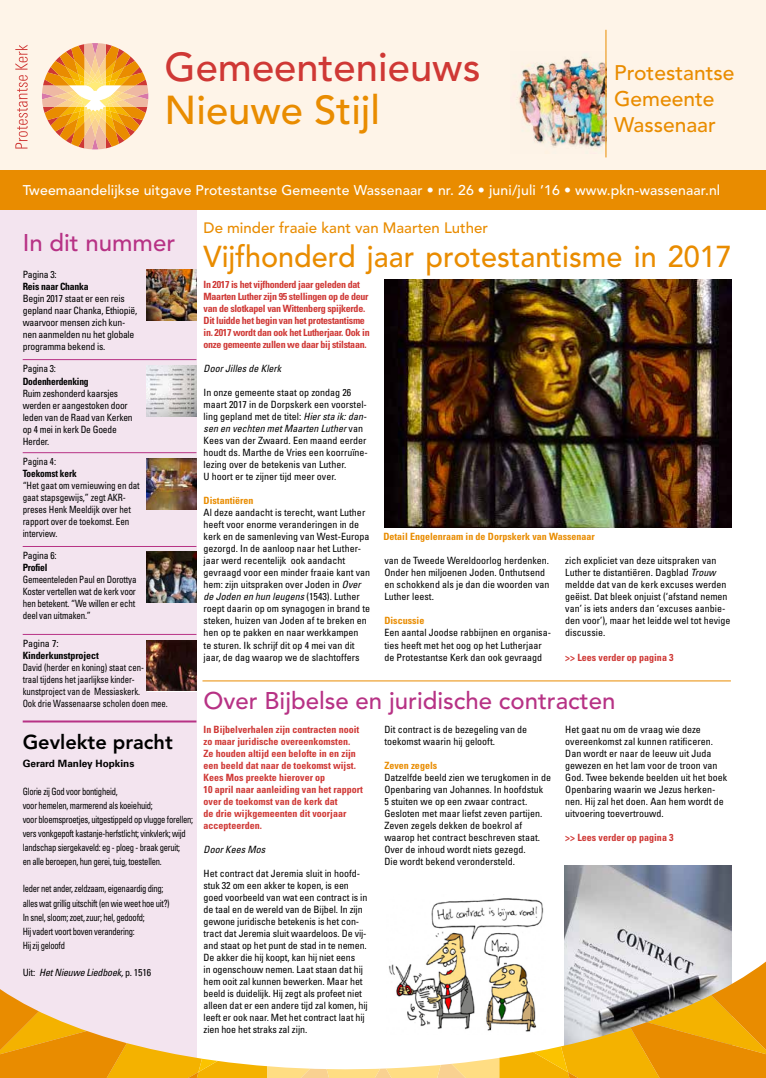
<style>
.page{position:relative;width:766px;height:1078px;background:#fff}
.page>*{position:absolute;margin:0;border:0;box-sizing:border-box;transform-origin:0 0}
.t1{font:500 40px "Avenir LT Std";color:#cf3835}
.t2{font:500 40px "Avenir LT Std";color:#e98c00}
.t3{font:500 30px "Avenir LT Std";color:#e98c00;scale:.96 1}
.t4{font:500 24px "Avenir LT Std";color:#b73285}
.t5{font:500 21px/26px "Avenir LT Std";color:#e98c00}
.t6{font:800 20px "Avenir LT Std";color:#000}
.t7{font:500 15px "Avenir LT Std";color:#e98c00}
.t8{font:500 14px "Avenir LT Std";letter-spacing:.01em;color:#fff}
.t9{font:condensed 10px/12px "Univers LT Std";color:#000}
.t10{font:condensed 10px/14px "Univers LT Std";letter-spacing:-.03em;color:#000;scale:.86 1}
.t11{font:700 condensed 10px/12px "Univers LT Std";color:#cf3835}
.t12{font:700 condensed 10px/12px "Univers LT Std";letter-spacing:-.03em;color:#cf3835}
.t13{font:condensed 10px/12px "Univers LT Std";color:#000;scale:.88 1}
.t14{font:condensed 10px/12px "Univers LT Std";letter-spacing:-.02em;color:#000}
.t15{font:condensed 10px/12px "Univers LT Std";color:#000;scale:.91 1}
.t16{font:condensed 10px/12px "Univers LT Std";color:#000;text-align:justify;scale:.9 1}
.t17{font:condensed 10px/12px "Univers LT Std";letter-spacing:-.02em;color:#000;scale:.95 1}
.t18{font:700 condensed 10px "Univers LT Std";color:#e98c00}
.t19{font:700 condensed 10px "Univers LT Std";letter-spacing:-.02em;color:#000}
.t20{font:italic condensed 10px "Univers LT Std";letter-spacing:-.02em;color:#000}
.t21{font:italic condensed 10px "Univers LT Std";color:#000}
.t22{font:700 10px "Univers LT Std";color:#000}
.t23{font:700 condensed 10px "Univers LT Std";letter-spacing:-.02em;color:#000;scale:.95 1}
.t24{font:700 condensed 10px "Univers LT Std";letter-spacing:-.02em;color:#000;scale:.93 1}
.t25{font:condensed 10px "Univers LT Std";color:#000;scale:.93 1}
.t26{font:condensed 10px "Univers LT Std";color:#000;scale:.95 1}
.s1{font-style:normal}
.s2{font-style:italic}
</style>
<div class="page">
<img style="left:564px;top:865px;width:167px;height:96px">
<div style="left:0;top:210px;width:196px;height:867px;background:#f3e4ef"></div>
<svg style="left:0;top:961px;width:765px;height:116px"></svg>
<div style="left:0;top:0;width:765px;height:196px;background:#fef4e8"></div>
<div style="left:0;top:170px;width:765px;height:40px;background:#e98c00"></div>
<svg style="left:15px;top:45px;width:13px;height:103px"></svg>
<svg style="left:42px;top:43px;width:106px;height:106px"></svg>
<img style="left:517px;top:54px;width:88px;height:95px">
<hr style="left:605px;top:30px;width:1px;height:127px;background:#e98c00">
<hr style="left:23px;top:720px;width:173px;height:2px;background:#b73285">
<hr style="left:23px;top:633px;width:173px;height:1px;background:#b73285">
<hr style="left:23px;top:546px;width:173px;height:1px;background:#b73285">
<hr style="left:23px;top:452px;width:173px;height:1px;background:#b73285">
<hr style="left:23px;top:359px;width:173px;height:1px;background:#b73285">
<img style="left:147px;top:269px;width:49px;height:51px">
<img style="left:147px;top:458px;width:49px;height:51px">
<img style="left:147px;top:365px;width:49px;height:51px">
<img style="left:147px;top:640px;width:49px;height:50px">
<img style="left:147px;top:551px;width:49px;height:51px">
<hr style="left:202px;top:680px;width:528px;height:1px;background:#e98c00">
<img style="left:384px;top:279px;width:347px;height:248px">
<div style="left:384px;top:870px;width:167px;height:166px;background:#fff"></div>
<img style="left:388px;top:894px;width:156px;height:138px">
<h1 class="t1" style="left:164px;top:44px;width:317px">Gemeentenieuws</h1>
<h1 class="t2" style="left:164px;top:87px;width:217px">Nieuwe Stijl</h1>
<h3 class="t5" style="left:614px;top:60px;width:122px">Protestantse<br>Gemeente<br>Wassenaar</h3>
<h3 class="t8" style="left:23px;top:182px;width:699px">Tweemaandelijkse uitgave Protestantse Gemeente Wassenaar • nr. 26 • juni/juli ’16 • www.pkn-wassenaar.nl</h3>
<h3 class="t4" style="left:23px;top:228px;width:154px">In dit nummer</h3>
<p class="t9" style="left:23px;top:268px;width:36px">Pagina 3:</p>
<p class="t19" style="left:23px;top:280px;width:68px">Reis naar Chanka</p>
<p class="t14" style="left:23px;top:292px;width:116px">Begin 2017 staat er een reis gepland naar Chanka, Ethiopië, waarvoor mensen zich kun&shy;nen aanmelden nu het globale programma bekend is.</p>
<p class="t26" style="left:23px;top:362px;width:37px">Pagina 3:</p>
<p class="t23" style="left:23px;top:375px;width:71px">Dodenherdenking</p>
<p class="t17" style="left:23px;top:387px;width:117px">Ruim zeshonderd kaarsjes werden er aangestoken door leden van de Raad van Kerken op 4 mei in kerk De Goede<br>Herder.</p>
<p class="t25" style="left:23px;top:455px;width:37px">Pagina 4:</p>
<p class="t24" style="left:23px;top:467px;width:60px">Toekomst kerk</p>
<p class="t15" style="left:23px;top:479px;width:130px">“Het gaat om vernieuwing en dat gaat stapsgewijs,” zegt AKR&shy;preses Henk Meeldijk over het rapport over de toekomst. Een interview.</p>
<p class="t9" style="left:23px;top:549px;width:36px">Pagina 6:</p>
<p class="t19" style="left:23px;top:561px;width:26px">Profiel</p>
<p class="t16" style="left:23px;top:573px;width:128px">Gemeenteleden Paul en Dorottya Koster vertellen wat de kerk voor hen betekent. “We willen er echt deel van uitmaken.”</p>
<p class="t9" style="left:23px;top:637px;width:37px">Pagina 7:</p>
<p class="t19" style="left:23px;top:649px;width:78px">Kinderkunstproject</p>
<p class="t13" style="left:23px;top:661px;width:166px">David (herder en koning) staat cen-<br>traal tijdens het jaarlijkse kinder&shy;kunstproject van de Messiaskerk.<br>Ook drie Wassenaarse scholen doen mee.</p>
<h3 class="t6" style="left:23px;top:730px;width:152px">Gevlekte pracht</h3>
<p class="t22" style="left:23px;top:757px;width:113px">Gerard Manley Hopkins</p>
<p class="t10" style="left:23px;top:783px;width:199px">Glorie zij God voor bontigheid,<br>voor hemelen, marmerend als koeiehuid;<br>voor bloemsproetjes, uitgestippeld op vlugge forellen; vers vonkgepoft kastanje-herfstlicht; vinkvlerk; wijd landschap siergekaveld: eg - ploeg - braak geruit;<br>en alle beroepen, hun gerei, tuig, toestellen.</p>
<p class="t10" style="left:23px;top:881px;width:172px">Ieder net ander, zeldzaam, eigenaardig ding; alles wat grillig uitschift (en wie weet hoe uit?)<br>In snel, sloom; zoet, zuur; hel, gedoofd;<br>Hij vadert voort boven verandering:<br>Hij zij geloofd</p>
<p class="t20" style="left:23px;top:965px;width:130px"><span class="s1">Uit:</span> Het Nieuwe Liedboek, <span class="s1">p. 1516</span></p>
<h3 class="t7" style="left:203px;top:219px;width:286px">De minder fraaie kant van Maarten Luther</h3>
<h2 class="t3" style="left:203px;top:239px;width:551px">Vijfhonderd jaar protestantisme in 2017</h2>
<p class="t12" style="left:203px;top:278px;width:168px">In 2017 is het vijfhonderd jaar geleden dat Maarten Luther zijn 95 stellingen op de deur van de slotkapel van Wittenberg spijkerde.<br>Dit luidde het begin van het protestantisme in. 2017 wordt dan ook het Lutherjaar. Ook in onze gemeente zullen we daar bij stilstaan.</p>
<p class="t21" style="left:203px;top:362px;width:79px">Door Jilles de Klerk</p>
<p class="t9" style="left:203px;top:386px;width:166px">In onze gemeente staat op zondag 26 maart 2017 in de Dorpskerk een voorstel&shy;ling gepland met de titel: <span class="s2">Hier sta ik: dan&shy;sen en vechten met Maarten Luther</span> van Kees van der Zwaard. Een maand eerder houdt ds. Marthe de Vries een koorruïne&shy;lezing over de betekenis van Luther.<br>U hoort er te zijner tijd meer over.</p>
<p class="t18" style="left:203px;top:494px;width:51px">Distantiëren</p>
<p class="t9" style="left:203px;top:506px;width:168px">Al deze aandacht is terecht, want Luther heeft voor enorme veranderingen in de kerk en de samenleving van West-Europa gezorgd. In de aanloop naar het Luther&shy;jaar werd recentelijk ook aandacht gevraagd voor een minder fraaie kant van hem: zijn uitspraken over Joden in <span class="s2">Over de Joden en hun leugens</span> (1543). Luther roept daarin op om synagogen in brand te steken, huizen van Joden af te breken en hen op te pakken en naar werkkampen<br>te sturen. Ik schrijf dit op 4 mei van dit jaar, de dag waarop we de slachtoffers</p>
<h3 class="t4" style="left:203px;top:686px;width:413px">Over Bijbelse en juridische contracten</h3>
<p class="t11" style="left:203px;top:722px;width:161px">In Bijbelverhalen zijn contracten nooit zo maar juridische overeenkomsten.<br>Ze houden altijd een belofte in en zijn een beeld dat naar de toekomst wijst.<br>Kees Mos preekte hierover op<br>10 april naar aanleiding van het rapport over de toekomst van de kerk dat<br>de drie wijkgemeenten dit voorjaar accepteerden.</p>
<p class="t21" style="left:203px;top:842px;width:63px">Door Kees Mos</p>
<p class="t9" style="left:203px;top:866px;width:165px">Het contract dat Jeremia sluit in hoofd&shy;stuk 32 om een akker te kopen, is een goed voorbeeld van wat een contract is in de taal en de wereld van de Bijbel. In zijn gewone juridische betekenis is het con&shy;tract dat Jeremia sluit waardeloos. De vij&shy;and staat op het punt de stad in te nemen.<br>De akker die hij koopt, kan hij niet eens<br>in ogenschouw nemen. Laat staan dat hij hem ooit zal kunnen bewerken. Maar het beeld is duidelijk. Hij zegt als profeet niet alleen dat er een andere tijd zal komen, hij leeft er ook naar. Met het contract laat hij zien hoe het straks zal zijn.</p>
<p class="t18" style="left:383px;top:530px;width:213px">Detail Engelenraam in de Dorpskerk van Wassenaar</p>
<p class="t9" style="left:384px;top:554px;width:166px">van de Tweede Wereldoorlog herdenken.<br>Onder hen miljoenen Joden. Onthutsend en schokkend als je dan die woorden van<br>Luther leest.</p>
<p class="t18" style="left:384px;top:614px;width:41px">Discussie</p>
<p class="t9" style="left:384px;top:626px;width:168px">Een aantal Joodse rabbijnen en organisa&shy;ties heeft met het oog op het Lutherjaar de Protestantse Kerk dan ook gevraagd</p>
<p class="t9" style="left:565px;top:554px;width:166px">zich expliciet van deze uitspraken van Luther te distantiëren. Dagblad <span class="s2">Trouw </span>meldde dat van de kerk excuses werden geëist. Dat bleek onjuist (‘afstand nemen van’ is iets anders dan ‘excuses aanbie&shy;den voor’), maar het leidde wel tot hevige discussie.</p>
<p class="t11" style="left:565px;top:650px;width:110px">&gt;&gt; Lees verder op pagina 3</p>
<p class="t9" style="left:384px;top:722px;width:144px">Dit contract is de bezegeling van de toekomst waarin hij gelooft.</p>
<p class="t18" style="left:384px;top:758px;width:54px">Zeven zegels</p>
<p class="t9" style="left:384px;top:770px;width:168px">Datzelfde beeld zien we terugkomen in de Openbaring van Johannes. In hoofdstuk<br>5 stuiten we op een zwaar contract.<br>Gesloten met maar liefst zeven partijen.<br>Zeven zegels dekken de boekrol af waarop het contract beschreven staat.<br>Over de inhoud wordt niets gezegd.<br>Die wordt bekend verondersteld.</p>
<p class="t9" style="left:565px;top:722px;width:164px">Het gaat nu om de vraag wie deze overeenkomst zal kunnen ratificeren.<br>Dan wordt er naar de leeuw uit Juda gewezen en het lam voor de troon van God. Twee bekende beelden uit het boek Openbaring waarin we Jezus herken&shy;nen. Hij zal het doen. Aan hem wordt de uitvoering toevertrouwd.</p>
<p class="t11" style="left:565px;top:830px;width:110px">&gt;&gt; Lees verder op pagina 3</p>
</div>
